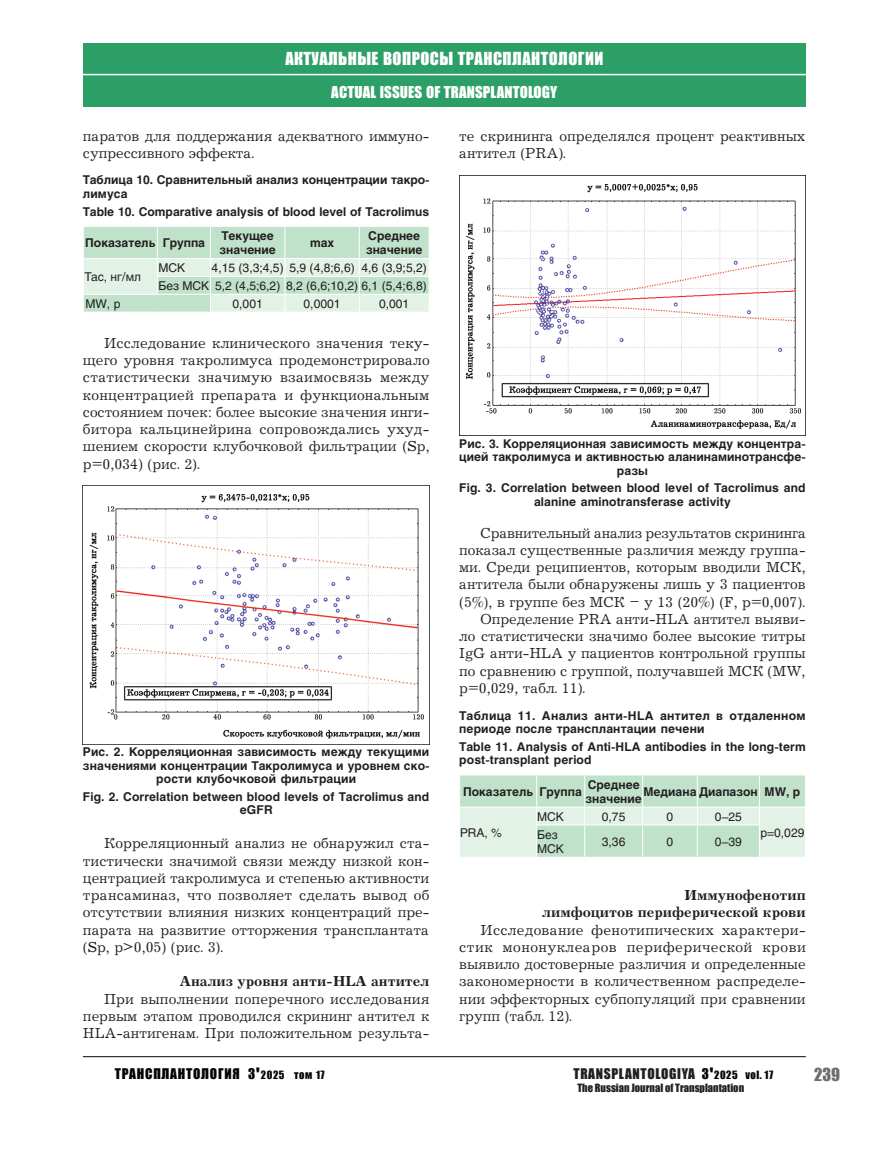
<style>
.page{position:relative;width:893px;height:1170px;background:#fff}
.page>*{position:absolute;margin:0;border:0;box-sizing:border-box;transform-origin:0 0}
.t1{font:16.5px "Impact";letter-spacing:.025em;color:#fff}
.t2{font:16.5px "Impact";color:#6c6d70}
.t3{font:15px/17.2px "Journal C";color:#231f20;text-align:justify}
.t4{font:700 15px/17.2px "Journal C";color:#231f20;text-align:right}
.t5{font:15px "Impact";letter-spacing:.005em;color:#fff}
.t6{font:13.5px "Impact";letter-spacing:.05em;color:#231f20}
.t7{font:13.5px "Impact";letter-spacing:.055em;color:#040503}
.t8{font:700 12px/13.5px "Helios C";letter-spacing:.01em;color:#231f20}
.t9{font:12px/17.9px "Helios C";color:#231f20;text-align:right}
.t10{font:10.5px "Impact";color:#231f20}
.s1{font-size:19.5px}
.s2{font-size:10.5px}
.s3{color:#040503}
.s4{font-size:19.5px;color:#040503}
.s5{font-size:10.5px;color:#040503}
</style>
<div class="page">
<hr style="left:83px;top:1056px;width:723px;height:1px;background:#040503">
<div style="left:83px;top:43px;width:723px;height:64px;background:#2b9f65"></div>
<hr style="left:83px;top:74px;width:723px;height:1px;background:#fff">
<svg style="left:83px;top:226px;width:346px;height:86px;background:#d0e9d7"></svg>
<img style="left:89px;top:493px;width:335px;height:246px">
<img style="left:459px;top:175px;width:347px;height:260px">
<svg style="left:460px;top:775px;width:345px;height:82px;background:#cee8d6"></svg>
<hr style="left:759px;top:856px;width:47px;height:1px;background:#fff">
<p class="t1" style="left:285px;top:46px;width:319px">АКТУАЛЬНЫЕ ВОПРОСЫ ТРАНСПЛАНТОЛОГИИ</p>
<p class="t5" style="left:331px;top:81px;width:228px">ACTUAL ISSUES OF TRANSPLANTOLOGY</p>
<p class="t3" style="left:83px;top:128px;width:348px">паратов для поддержания адекватного иммуно&shy;супрессивного эффекта.</p>
<p class="t8" style="left:83px;top:173px;width:348px">Таблица 10. Сравнительный анализ концентрации такро&shy;лимуса</p>
<p class="t8" style="left:83px;top:205px;width:348px">Table 10. Comparative analysis of blood level of Tacrolimus</p>
<p class="t8" style="left:85px;top:236px;width:121px">Показатель Группа</p>
<p class="t8" style="left:219px;top:228px;width:58px;line-height:14.4px">Текущее значение</p>
<p class="t8" style="left:310px;top:236px;width:26px">max</p>
<p class="t8" style="left:366px;top:228px;width:58px;line-height:14.4px">Среднее значение</p>
<p class="t9" style="left:84px;top:268px;width:58px">Тас, нг/мл</p>
<p class="t3" style="left:459px;top:128px;width:348px">те скрининга определялся процент реактивных антител (PRA).</p>
<p class="t9" style="left:158px;top:259px;width:28px">МСК</p>
<p class="t9" style="left:158px;top:259px;width:270px">4,15 (3,3;4,5) 5,9 (4,8;6,6) 4,6 (3,9;5,2)<br>Без МСК 5,2 (4,5;6,2) 8,2 (6,6;10,2) 6,1 (5,4;6,8)</p>
<p class="t9" style="left:85px;top:294px;width:37px">MW, p</p>
<p class="t9" style="left:233px;top:294px;width:32px">0,001</p>
<p class="t9" style="left:304px;top:294px;width:39px">0,0001</p>
<p class="t9" style="left:379px;top:294px;width:32px">0,001</p>
<p class="t3" style="left:83px;top:335px;width:348px;text-indent:21px">Исследование клинического значения теку&shy;щего уровня такролимуса продемонстрировало статистически значимую взаимосвязь между концентрацией препарата и функциональным состоянием почек: более высокие значения инги&shy;битора кальцинейрина сопровождались ухуд&shy;шением скорости клубочковой фильтрации (Sp, p=0,034) (рис. 2).</p>
<p class="t8" style="left:83px;top:745px;width:348px;text-align:center">Рис. 2. Корреляционная зависимость между текущими значениями концентрации Такролимуса и уровнем ско&shy;рости клубочковой фильтрации</p>
<p class="t8" style="left:83px;top:789px;width:348px;text-align:center">Fig. 2. Correlation between blood levels of Tacrolimus and eGFR</p>
<p class="t3" style="left:83px;top:835px;width:348px;text-indent:21px">Корреляционный анализ не обнаружил ста&shy;тистически значимой связи между низкой кон&shy;центрацией такролимуса и степенью активности трансаминаз, что позволяет сделать вывод об отсутствии влияния низких концентраций пре&shy;парата на развитие отторжения трансплантата (Sp, p&gt;0,05) (рис. 3).</p>
<p class="t4" style="left:180px;top:973px;width:251px">Анализ уровня анти-HLA антител</p>
<p class="t3" style="left:83px;top:990px;width:348px;text-indent:21px">При выполнении поперечного исследования первым этапом проводился скрининг антител к HLA-антигенам. При положительном результа-</p>
<p class="t8" style="left:459px;top:436px;width:348px;text-align:center">Рис. 3. Корреляционная зависимость между концентра&shy;цией такролимуса и активностью аланинаминотрансфе&shy;разы</p>
<p class="t8" style="left:459px;top:481px;width:348px;text-align:center">Fig. 3. Correlation between blood level of Tacrolimus and alanine aminotransferase activity</p>
<p class="t3" style="left:480px;top:524px;width:327px">Сравнительный анализ результатов скрининга</p>
<p class="t3" style="left:459px;top:542px;width:348px">показал существенные различия между группа-</p>
<p class="t3" style="left:459px;top:559px;width:348px">ми. Среди реципиентов, которым вводили МСК,</p>
<p class="t3" style="left:459px;top:576px;width:348px">антитела были обнаружены лишь у 3 пациентов</p>
<p class="t3" style="left:459px;top:593px;width:347px">(5%), в группе без МСК – у 13 (20%) (F, p=0,007).</p>
<p class="t3" style="left:480px;top:611px;width:327px">Определение PRA анти-HLA антител выяви-</p>
<p class="t3" style="left:459px;top:628px;width:348px">ло статистически значимо более высокие титры</p>
<p class="t3" style="left:459px;top:645px;width:348px">IgG анти-HLA у пациентов контрольной группы</p>
<p class="t3" style="left:459px;top:662px;width:348px">по сравнению с группой, получавшей МСК (MW,</p>
<p class="t3" style="left:459px;top:680px;width:128px">p=0,029, табл. 11).</p>
<p class="t8" style="left:459px;top:708px;width:348px">Таблица 11. Анализ анти-HLA антител в отдаленном периоде после трансплантации печени</p>
<p class="t8" style="left:459px;top:739px;width:348px">Table 11. Analysis of Anti-HLA antibodies in the long-term post-transplant period</p>
<p class="t8" style="left:463px;top:784px;width:120px">Показатель Группа</p>
<p class="t8" style="left:585px;top:777px;width:58px;line-height:14.4px">Среднее значение</p>
<p class="t8" style="left:643px;top:784px;width:158px">Медиана Диапазон MW, p</p>
<p class="t9" style="left:460px;top:823px;width:44px">PRA, %</p>
<p class="t9" style="left:537px;top:807px;width:28px">МСК</p>
<p class="t9" style="left:602px;top:807px;width:25px">0,75</p>
<p class="t9" style="left:667px;top:807px;width:8px">0</p>
<p class="t9" style="left:715px;top:807px;width:28px">0–25</p>
<p class="t9" style="left:537px;top:825px;width:22px">Без</p>
<p class="t9" style="left:760px;top:823px;width:46px">p=0,029</p>
<p class="t9" style="left:537px;top:839px;width:28px">МСК</p>
<p class="t9" style="left:602px;top:832px;width:25px">3,36</p>
<p class="t9" style="left:667px;top:832px;width:8px">0</p>
<p class="t9" style="left:715px;top:832px;width:28px">0–39</p>
<p class="t4" style="left:542px;top:886px;width:265px">Иммунофенотип<br>лимфоцитов периферической крови</p>
<p class="t3" style="left:459px;top:921px;width:348px;text-indent:21px">Исследование фенотипических характери&shy;стик мононуклеаров периферической крови выявило достоверные различия и определенные закономерности в количественном распределе&shy;нии эффекторных субпопуляций при сравнении групп (табл. 12).</p>
<p class="t7" style="left:115px;top:1063px;width:212px">ТРАНСПЛАНТОЛОГИЯ 3<span class="s1">'</span><span class="s2">2025 том 17</span></p>
<p class="t6" style="left:573px;top:1063px;width:201px">TRANSPLANTOLOGIYA <span class="s3">3</span><span class="s4">'</span><span class="s5">2025 vol. 17</span></p>
<p class="t2" style="left:814px;top:1061px;width:27px">239</p>
<p class="t10" style="left:577px;top:1079px;width:168px">The Russian Journal of Transplantation</p>
</div>
